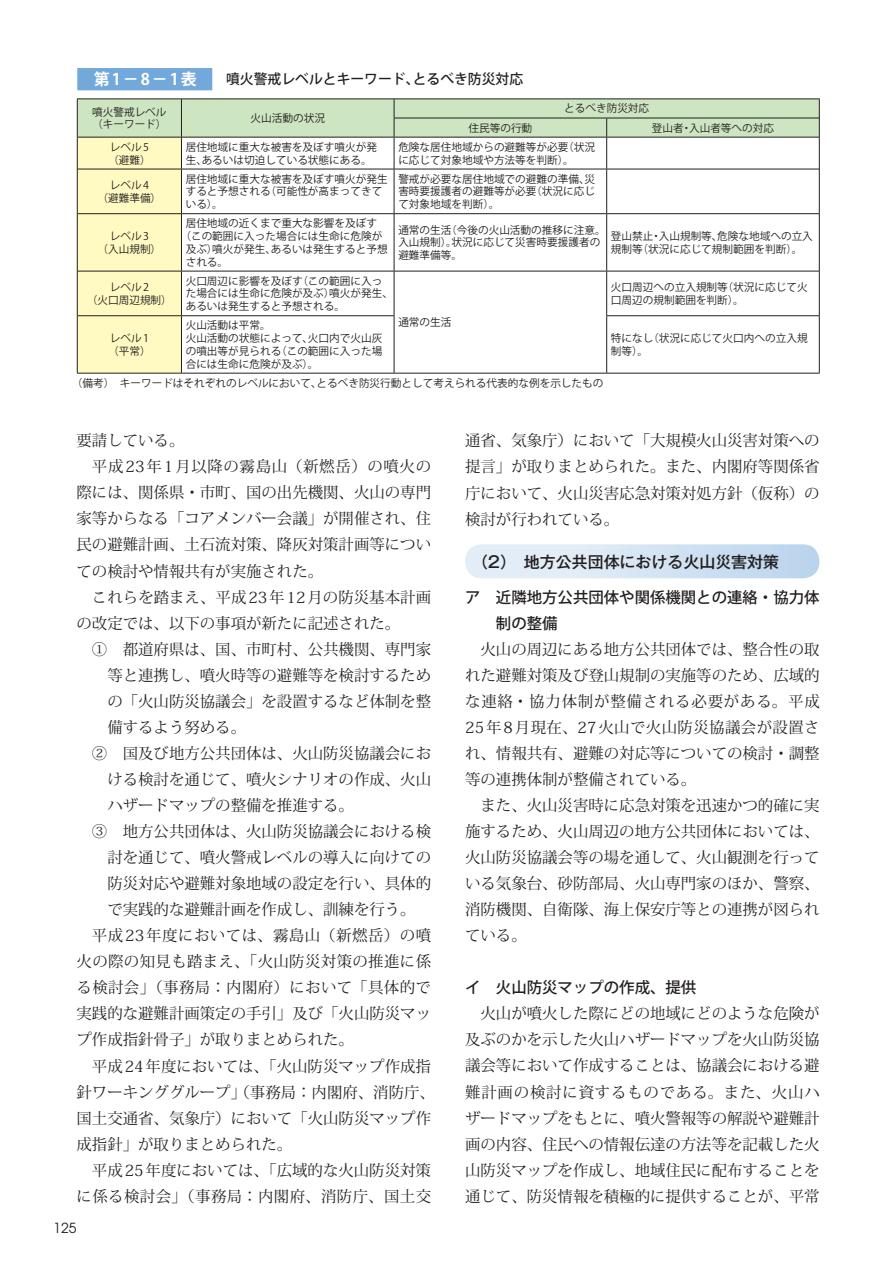
<style>
.page{position:relative;width:893px;height:1263px;background:#fff}
.page>*{position:absolute;margin:0;border:0;box-sizing:border-box;transform-origin:0 0}
.t1{font:500 15.9px "Gothic MB101 Pro";color:#231f20}
.t2{font:700 15.9px "Koz Go Pro";color:#fff}
.t3{font:15.45px/26.1px "Koz Min Pro";color:#231f20;text-align:justify}
.t4{font:15.45px "Koz Min Pro";letter-spacing:.025em;color:#231f20}
.t5{font:15.45px "Koz Min Pro";letter-spacing:.03em;color:#231f20}
.t6{font:500 15.45px/26.1px "Koz Go Pro";color:#231f20}
.t7{font:15.45px "Koz Min Pro";letter-spacing:.04em;color:#231f20}
.t8{font:500 13.8px "Koz Go Pro";color:#231f20}
.t9{font:13.8px "Avant Garde";color:#231f20}
.t10{font:10.65px/12.8px "Koz Go Pro";color:#231f20}
</style>
<div class="page">
<div style="left:465px;top:544px;width:354px;height:34px;background:linear-gradient(to right,#ecf3f9,#bdd6ed);border-radius:17px"></div>
<hr style="left:77px;top:373px;width:104px;height:1px;background:#231f20">
<hr style="left:181px;top:373px;width:213px;height:1px;background:#231f20">
<hr style="left:607px;top:373px;width:213px;height:1px;background:#231f20">
<svg style="left:77px;top:99px;width:743px;height:274px"></svg>
<hr style="left:77px;top:137px;width:1px;height:32px;background:#231f20">
<hr style="left:819px;top:137px;width:1px;height:32px;background:#231f20">
<hr style="left:77px;top:169px;width:1px;height:45px;background:#231f20">
<hr style="left:819px;top:169px;width:1px;height:45px;background:#231f20">
<hr style="left:77px;top:214px;width:1px;height:57px;background:#231f20">
<hr style="left:819px;top:214px;width:1px;height:57px;background:#231f20">
<hr style="left:77px;top:271px;width:1px;height:45px;background:#231f20">
<hr style="left:819px;top:271px;width:1px;height:45px;background:#231f20">
<hr style="left:77px;top:316px;width:1px;height:57px;background:#231f20">
<hr style="left:819px;top:316px;width:1px;height:57px;background:#231f20">
<hr style="left:394px;top:271px;width:213px;height:1px;background:#231f20">
<hr style="left:394px;top:271px;width:1px;height:44px;background:#231f20">
<hr style="left:606px;top:271px;width:1px;height:44px;background:#231f20">
<hr style="left:394px;top:316px;width:1px;height:57px;background:#231f20">
<hr style="left:606px;top:316px;width:1px;height:57px;background:#231f20">
<hr style="left:394px;top:373px;width:213px;height:1px;background:#231f20">
<div style="left:77px;top:68px;width:135px;height:22px;background:#73a8da"></div>
<p class="t2" style="left:94px;top:69px;width:105px">第1−8−1表</p>
<p class="t8" style="left:226px;top:71px;width:299px">噴火警戒レベルとキーワード、とるべき防災対応</p>
<p class="t10" style="left:92px;top:106px;width:76px">噴火警戒レベル（キーワード）</p>
<p class="t10" style="left:251px;top:112px;width:76px">火山活動の状況</p>
<p class="t10" style="left:564px;top:102px;width:87px">とるべき防災対応</p>
<p class="t10" style="left:468px;top:122px;width:65px">住民等の行動</p>
<p class="t10" style="left:652px;top:122px;width:124px">登山者・入山者等への対応</p>
<p class="t10" style="left:108px;top:141px;width:44px">レベル 5（避難）</p>
<p class="t10" style="left:186px;top:141px;width:193px">居住地域に重大な被害を及ぼす噴火が発生、あるいは切迫している状態にある。</p>
<p class="t10" style="left:398px;top:141px;width:198px">危険な居住地域からの避難等が必要（状況に応じて対象地域や方法等を判断）。</p>
<p class="t10" style="left:97px;top:179px;width:65px;text-align:center">レベル 4<br>（避難準備）</p>
<p class="t10" style="left:186px;top:173px;width:203px">居住地域に重大な被害を及ぼす噴火が発生すると予想される（可能性が高まってきている）。</p>
<p class="t10" style="left:398px;top:173px;width:198px;text-align:justify">警戒が必要な居住地域での避難の準備、災害時要援護者の避難等が必要（状況に応じて対象地域を判断）。</p>
<p class="t10" style="left:97px;top:230px;width:65px;text-align:center">レベル 3<br>（入山規制）</p>
<p class="t10" style="left:186px;top:217px;width:193px">居住地域の近くまで重大な影響を及ぼす</p>
<p class="t10" style="left:180px;top:230px;width:203px">（この範囲に入った場合には生命に危険が</p>
<p class="t10" style="left:186px;top:243px;width:203px">及ぶ）噴火が発生、あるいは発生すると予想</p>
<p class="t10" style="left:186px;top:256px;width:44px">される。</p>
<p class="t10" style="left:398px;top:224px;width:209px">通常の生活（今後の火山活動の推移に注意。入山規制）。状況に応じて災害時要援護者の避難準備等。</p>
<p class="t10" style="left:611px;top:230px;width:203px">登山禁止・入山規制等、危険な地域への立入規制等（状況に応じて規制範囲を判断）。</p>
<p class="t10" style="left:87px;top:281px;width:87px;text-align:center">レベル 2<br>（火口周辺規制）</p>
<p class="t10" style="left:186px;top:275px;width:209px">火口周辺に影響を及ぼす（この範囲に入った場合には生命に危険が及ぶ）噴火が発生、あるいは発生すると予想される。</p>
<p class="t10" style="left:108px;top:332px;width:44px">レベル 1（平常）</p>
<p class="t10" style="left:186px;top:319px;width:198px">火山活動は平常。<br>火山活動の状態によって、火口内で火山灰の噴出等が見られる（この範囲に入った場合には生命に危険が及ぶ）。</p>
<p class="t10" style="left:398px;top:316px;width:55px">通常の生活</p>
<p class="t10" style="left:72px;top:377px;width:533px">（備考）　キーワードはそれぞれのレベルにおいて、とるべき防災行動として考えられる代表的な例を示したもの</p>
<p class="t10" style="left:611px;top:281px;width:198px">火口周辺への立入規制等（状況に応じて火口周辺の規制範囲を判断）。</p>
<p class="t10" style="left:611px;top:332px;width:198px">特になし（状況に応じて火口内への立入規制等）。</p>
<p class="t3" style="left:77px;top:427px;width:109px">要請している。</p>
<p class="t7" style="left:92px;top:456px;width:341px">平成23年1月以降の霧島山（新燃岳）の噴火の</p>
<p class="t3" style="left:77px;top:479px;width:356px">際には、関係県・市町、国の出先機関、火山の専門</p>
<p class="t3" style="left:77px;top:505px;width:356px">家等からなる「コアメンバー会議」が開催され、住</p>
<p class="t3" style="left:77px;top:531px;width:356px">民の避難計画、土石流対策、降灰対策計画等につい</p>
<p class="t3" style="left:77px;top:557px;width:248px">ての検討や情報共有が実施された。</p>
<p class="t3" style="left:92px;top:583px;width:341px">これらを踏まえ、平成23年12月の防災基本計画</p>
<p class="t3" style="left:77px;top:609px;width:325px">の改定では、以下の事項が新たに記述された。</p>
<p class="t3" style="left:92px;top:635px;width:341px">①　都道府県は、国、市町村、公共機関、専門家</p>
<p class="t3" style="left:107px;top:661px;width:325px">等と連携し、噴火時等の避難等を検討するため</p>
<p class="t3" style="left:107px;top:687px;width:325px">の「火山防災協議会」を設置するなど体制を整</p>
<p class="t3" style="left:107px;top:713px;width:140px">備するよう努める。</p>
<p class="t3" style="left:92px;top:740px;width:341px">②　国及び地方公共団体は、火山防災協議会にお</p>
<p class="t3" style="left:107px;top:766px;width:325px">ける検討を通じて、噴火シナリオの作成、火山</p>
<p class="t3" style="left:107px;top:792px;width:248px">ハザードマップの整備を推進する。</p>
<p class="t3" style="left:92px;top:818px;width:341px">③　地方公共団体は、火山防災協議会における検</p>
<p class="t3" style="left:107px;top:844px;width:325px">討を通じて、噴火警戒レベルの導入に向けての</p>
<p class="t3" style="left:107px;top:870px;width:325px">防災対応や避難対象地域の設定を行い、具体的</p>
<p class="t3" style="left:107px;top:896px;width:310px">で実践的な避難計画を作成し、訓練を行う。</p>
<p class="t5" style="left:92px;top:925px;width:341px">平成23年度においては、霧島山（新燃岳）の噴</p>
<p class="t4" style="left:77px;top:951px;width:356px">火の際の知見も踏まえ、「火山防災対策の推進に係</p>
<p class="t4" style="left:77px;top:977px;width:356px">る検討会」（事務局：内閣府）において「具体的で</p>
<p class="t3" style="left:77px;top:1000px;width:356px">実践的な避難計画策定の手引」及び「火山防災マッ</p>
<p class="t3" style="left:77px;top:1026px;width:279px">プ作成指針骨子」が取りまとめられた。</p>
<p class="t3" style="left:92px;top:1052px;width:341px">平成24年度においては、「火山防災マップ作成指</p>
<p class="t3" style="left:77px;top:1078px;width:360px">針ワーキンググループ」（事務局：内閣府、消防庁、</p>
<p class="t3" style="left:77px;top:1104px;width:356px">国土交通省、気象庁）において「火山防災マップ作</p>
<p class="t3" style="left:77px;top:1130px;width:217px">成指針」が取りまとめられた。</p>
<p class="t3" style="left:92px;top:1156px;width:341px">平成25年度においては、「広域的な火山防災対策</p>
<p class="t5" style="left:77px;top:1185px;width:356px">に係る検討会」（事務局：内閣府、消防庁、国土交</p>
<p class="t9" style="left:54px;top:1219px;width:24px">125</p>
<p class="t3" style="left:465px;top:427px;width:356px">通省、気象庁）において「大規模火山災害対策への提言」が取りまとめられた。また、内閣府等関係省庁において、火山災害応急対策対処方針（仮称）の検討が行われている。</p>
<p class="t1" style="left:472px;top:549px;width:309px">（2）　地方公共団体における火山災害対策</p>
<p class="t6" style="left:496px;top:585px;width:325px;text-indent:-31px">ア　近隣地方公共団体や関係機関との連絡・協力体制の整備</p>
<p class="t3" style="left:465px;top:635px;width:356px;text-indent:15px">火山の周辺にある地方公共団体では、整合性の取れた避難対策及び登山規制の実施等のため、広域的な連絡・協力体制が整備される必要がある。平成25年8月現在、27火山で火山防災協議会が設置され、情報共有、避難の対応等についての検討・調整等の連携体制が整備されている。</p>
<p class="t3" style="left:465px;top:792px;width:356px;text-indent:15px">また、火山災害時に応急対策を迅速かつ的確に実施するため、火山周辺の地方公共団体においては、火山防災協議会等の場を通して、火山観測を行っている気象台、砂防部局、火山専門家のほか、警察、消防機関、自衛隊、海上保安庁等との連携が図られている。</p>
<p class="t6" style="left:465px;top:975px;width:233px">イ　火山防災マップの作成、提供</p>
<p class="t3" style="left:465px;top:1000px;width:356px;text-indent:15px">火山が噴火した際にどの地域にどのような危険が及ぶのかを示した火山ハザードマップを火山防災協議会等において作成することは、協議会における避難計画の検討に資するものである。また、火山ハザードマップをもとに、噴火警報等の解説や避難計画の内容、住民への情報伝達の方法等を記載した火山防災マップを作成し、地域住民に配布することを通じて、防災情報を積極的に提供することが、平常</p>
</div>
